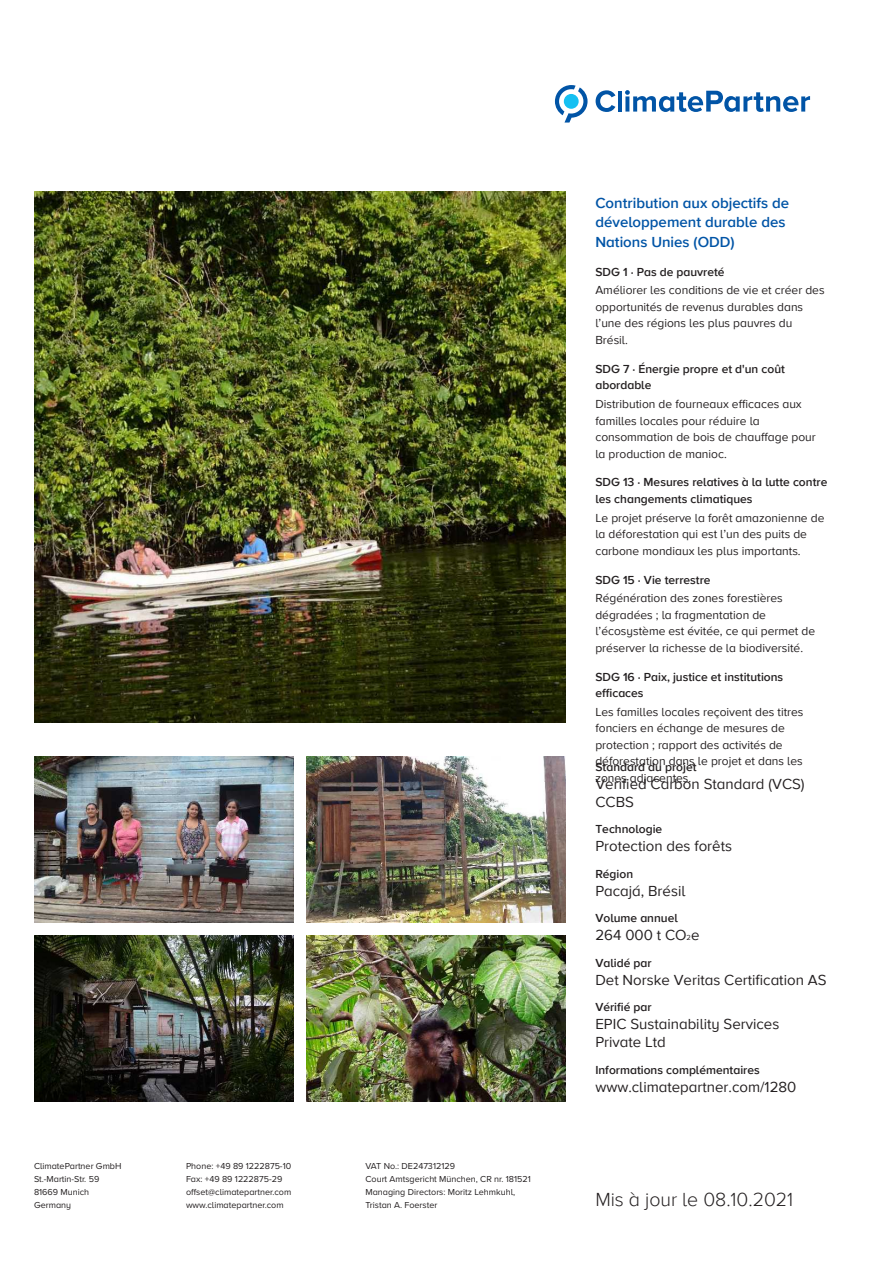
<style>
.page{position:relative;width:893px;height:1263px;background:#fff}
.page>*{position:absolute;margin:0;border:0;box-sizing:border-box;transform-origin:0 0}
.t1{font:300 19.5px "Proxima Nova A";color:#231f20}
.t2{font:15px/18px "Proxima Nova A";color:#231f20}
.t3{font:600 15px/19.5px "Proxima Nova A";color:#0154a6}
.t4{font:12px/16.5px "Proxima Nova A";color:#231f20}
.t5{font:600 12px/16.5px "Proxima Nova A";color:#231f20}
.t6{font:9px/12.8px "Proxima Nova A";color:#231f20}
.s1{font-size:7.5px}
</style>
<div class="page">
<svg style="left:596px;top:90px;width:19px;height:22px"></svg>
<hr style="left:618px;top:91px;width:4px;height:21px;background:#0154a6">
<svg style="left:625px;top:90px;width:185px;height:22px"></svg>
<svg style="left:555px;top:85px;width:33px;height:38px"></svg>
<img style="left:34px;top:191px;width:532px;height:532px">
<img style="left:34px;top:757px;width:259px;height:166px">
<img style="left:306px;top:757px;width:259px;height:166px">
<img style="left:34px;top:935px;width:259px;height:166px">
<img style="left:306px;top:935px;width:259px;height:166px">
<p class="t6" style="left:34px;top:1160px;width:89px">ClimatePartner GmbH<br>St.-Martin-Str. 59<br>81669 Munich<br>Germany</p>
<p class="t6" style="left:186px;top:1160px;width:107px">Phone: +49 89 1222875-10<br>Fax: +49 89 1222875-29 offset@climatepartner.com www.climatepartner.com</p>
<p class="t6" style="left:365px;top:1160px;width:167px">VAT No.: DE247312129<br>Court Amtsgericht München, CR nr. 181521<br>Managing Directors: Moritz Lehmkuhl,<br>Tristan A. Foerster</p>
<p class="t3" style="left:595px;top:193px;width:195px">Contribution aux objectifs de développement durable des<br>Nations Unies (ODD)</p>
<p class="t5" style="left:595px;top:264px;width:131px">SDG 1 · Pas de pauvreté</p>
<p class="t4" style="left:595px;top:282px;width:231px">Améliorer les conditions de vie et créer des opportunités de revenus durables dans l’une des régions les plus pauvres du<br>Brésil.</p>
<p class="t5" style="left:595px;top:361px;width:191px">SDG 7 · Énergie propre et d'un coût abordable</p>
<p class="t4" style="left:595px;top:396px;width:222px">Distribution de fourneaux efficaces aux familles locales pour réduire la consommation de bois de chauffage pour la production de manioc.</p>
<p class="t5" style="left:595px;top:474px;width:233px">SDG 13 · Mesures relatives à la lutte contre les changements climatiques</p>
<p class="t4" style="left:595px;top:510px;width:231px">Le projet préserve la forêt amazonienne de la déforestation qui est l’un des puits de carbone mondiaux les plus importants.</p>
<p class="t5" style="left:595px;top:572px;width:117px">SDG 15 · Vie terrestre</p>
<p class="t4" style="left:595px;top:590px;width:221px">Régénération des zones forestières dégradées ; la fragmentation de l’écosystème est évitée, ce qui permet de préserver la richesse de la biodiversité.</p>
<p class="t5" style="left:595px;top:669px;width:189px">SDG 16 · Paix, justice et institutions efficaces</p>
<p class="t4" style="left:595px;top:704px;width:210px">Les familles locales reçoivent des titres fonciers en échange de mesures de protection ; rapport des activités de déforestation dans le projet et dans les zones adjacentes.</p>
<p class="t5" style="left:595px;top:759px;width:103px">Standard du projet</p>
<p class="t2" style="left:595px;top:775px;width:211px">Verified Carbon Standard (VCS)<br>CCBS</p>
<p class="t5" style="left:595px;top:821px;width:68px">Technologie</p>
<p class="t2" style="left:595px;top:837px;width:138px">Protection des forêts</p>
<p class="t5" style="left:595px;top:866px;width:39px">Région</p>
<p class="t2" style="left:595px;top:882px;width:92px">Pacajá, Brésil</p>
<p class="t5" style="left:595px;top:910px;width:84px">Volume annuel</p>
<p class="t2" style="left:595px;top:927px;width:106px">264 000 t CO<span class="s1">2</span>e</p>
<p class="t5" style="left:595px;top:955px;width:58px">Validé par</p>
<p class="t2" style="left:595px;top:971px;width:233px">Det Norske Veritas Certification AS</p>
<p class="t5" style="left:595px;top:999px;width:58px">Vérifié par</p>
<p class="t2" style="left:595px;top:1016px;width:185px">EPIC Sustainability Services<br>Private Ltd</p>
<p class="t5" style="left:595px;top:1062px;width:166px">Informations complémentaires</p>
<p class="t2" style="left:595px;top:1078px;width:202px">www.climatepartner.com/1280</p>
<h1 class="t1" style="left:595px;top:1188px;width:199px">Mis à jour le 08.10.2021</h1>
</div>
